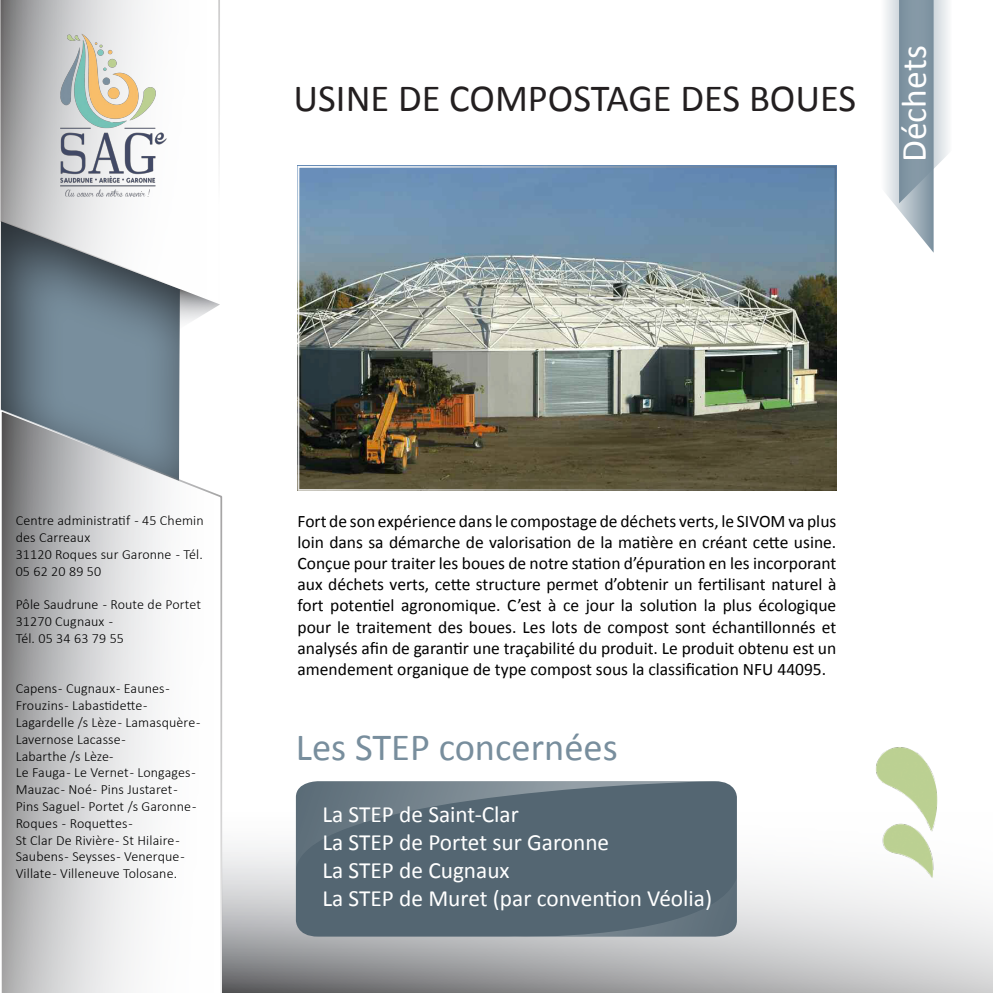
<style>
.page{position:relative;width:993px;height:993px;background:#fff}
.page>*{position:absolute;margin:0;border:0;box-sizing:border-box;transform-origin:0 0}
.t1{font:38.5px "Calibri";color:#231f20}
.t2{font:38.5px "Calibri";color:#788e9d}
.t3{font:35.52px "Calibri";color:#fff}
.t4{font:23.28px "Calibri";color:#fff}
.t5{font:17.5px/21px "Calibri";color:#000;text-align:justify}
.t6{font:300 14px/16.8px "Calibri";letter-spacing:.01em;color:#000}
</style>
<div class="page">
<svg style="left:223px;top:803px;width:769px;height:189px"></svg>
<svg style="left:181px;top:306px;width:36px;height:16px"></svg>
<svg style="left:0;top:0;width:220px;height:306px"></svg>
<div style="left:0;top:219px;width:181px;height:262px;background:#231f20;opacity:.75"></div>
<svg style="left:0;top:408px;width:223px;height:584px"></svg>
<img style="left:48px;top:28px;width:124px;height:179px">
<svg style="left:885px;top:0;width:64px;height:252px"></svg>
<img style="left:300px;top:169px;width:533px;height:318px">
<div style="left:296px;top:781px;width:440px;height:155px;background:#546672"></div>
<svg style="left:296px;top:781px;width:415px;height:88px;background:#5b6c78"></svg>
<svg style="left:508px;top:877px;width:228px;height:61px;background:#5a6b76"></svg>
<img style="left:836px;top:747px;width:143px;height:201px">
<p class="t1" style="left:293px;top:74px;width:564px">USINE DE COMPOSTAGE DES BOUES</p>
<p class="t3" style="left:891px;top:162px;width:118px;rotate:-90deg">Déchets</p>
<p class="t6" style="left:16px;top:512px;width:189px">Centre administratif - 45 Chemin des Carreaux</p>
<p class="t6" style="left:16px;top:545px;width:189px">31120 Roques sur Garonne - Tél.<br>05 62 20 89 50</p>
<p class="t6" style="left:16px;top:596px;width:187px">Pôle Saudrune - Route de Portet</p>
<p class="t6" style="left:16px;top:612px;width:99px">31270 Cugnaux -</p>
<p class="t6" style="left:16px;top:629px;width:110px">Tél. 05 34 63 79 55</p>
<p class="t6" style="left:16px;top:680px;width:156px">Capens - Cugnaux - Eaunes -<br>Frouzins - Labastidette -</p>
<p class="t6" style="left:16px;top:713px;width:186px">Lagardelle /s Lèze - Lamasquère -</p>
<p class="t6" style="left:16px;top:730px;width:112px">Lavernose Lacasse -</p>
<p class="t6" style="left:16px;top:747px;width:99px">Labarthe /s Lèze-</p>
<p class="t6" style="left:16px;top:764px;width:181px">Le Fauga - Le Vernet - Longages -</p>
<p class="t6" style="left:16px;top:780px;width:163px">Mauzac - Noé - Pins Justaret -</p>
<p class="t6" style="left:16px;top:797px;width:182px">Pins Saguel - Portet /s Garonne -</p>
<p class="t6" style="left:16px;top:814px;width:118px">Roques - Roquettes -</p>
<p class="t6" style="left:16px;top:831px;width:170px">St Clar De Rivière - St Hilaire -<br>Saubens - Seysses - Venerque -</p>
<p class="t6" style="left:16px;top:864px;width:163px">Villate - Villeneuve Tolosane.</p>
<p class="t5" style="left:297px;top:511px;width:540px">Fort de son expérience dans le compostage de déchets verts, le SIVOM va plus loin dans sa démarche de valorisation de la matière en créant cette usine.<br>Conçue pour traiter les boues de notre station d’épuration en les incorporant aux déchets verts, cette structure permet d’obtenir un fertilisant naturel à fort potentiel agronomique. C’est à ce jour la solution la plus écologique pour le traitement des boues. Les lots de compost sont échantillonnés et analysés afin de garantir une traçabilité du produit. Le produit obtenu est un amendement organique de type compost sous la classification NFU 44095.</p>
<p class="t2" style="left:296px;top:722px;width:323px">Les STEP concernées</p>
<p class="t4" style="left:322px;top:799px;width:198px">La STEP de Saint-Clar</p>
<p class="t4" style="left:322px;top:827px;width:288px">La STEP de Portet sur Garonne</p>
<p class="t4" style="left:322px;top:855px;width:189px">La STEP de Cugnaux</p>
<p class="t4" style="left:322px;top:883px;width:391px">La STEP de Muret (par convention Véolia)</p>
</div>
